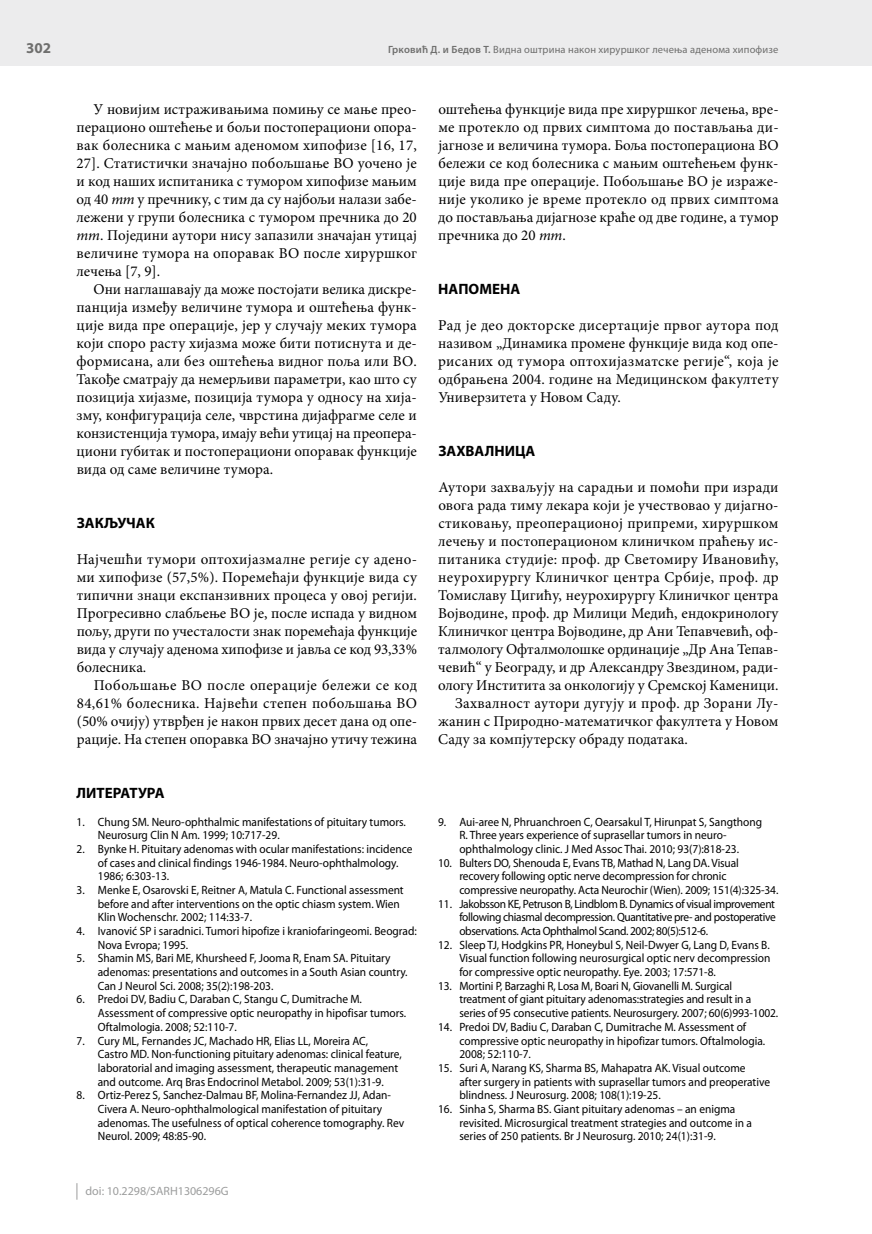
<style>
.page{position:relative;width:872px;height:1234px;background:#fff}
.page>*{position:absolute;margin:0;border:0;box-sizing:border-box;transform-origin:0 0}
.t1{font:15px/18px "Minion Pro";letter-spacing:.005em;color:#000;text-align:justify}
.t2{font:15px "Minion Pro";letter-spacing:.025em;color:#000}
.t3{font:700 15px "Myriad Pro";color:#000}
.t4{font:700 15px "Myriad Pro";color:#6f6f6e}
.t5{font:12px/13.6px "Myriad Pro";color:#000;scale:.95 1}
.t6{font:12px "Myriad Pro";color:#9c9d9d}
.t7{font:10.5px "Myriad Pro";letter-spacing:.015em;color:#6f6f6e}
.s1{font-weight:600}
.s2{font-style:italic}
</style>
<div class="page">
<div style="left:0;top:0;width:872px;height:66px;background:#ececed"></div>
<svg style="left:77px;top:1183px;width:1px;height:16px"></svg>
<p class="t4" style="left:26px;top:40px;width:26px">302</p>
<p class="t7" style="left:388px;top:44px;width:392px"><span class="s1">Грковић Д. и Бедов Т.</span> Видна оштрина након хируршког лечења аденома хипофизе</p>
<p class="t1" style="left:77px;top:100px;width:342px;text-indent:17px">У новијим истраживањима помињу се мање прео&shy;перационо оштећење и бољи постоперациони опора&shy;вак болесника с мањим аденомом хипофизе [16, 17, 27]. Статистички значајно побољшање ВО уочено је и код наших испитаника с тумором хипофизе мањим од 40 <span class="s2">mm</span> у пречнику, с тим да су најбољи налази забе&shy;лежени у групи болесника с тумором пречника до 20 <span class="s2">mm</span>. Поједини аутори нису запазили значајан утицај величине тумора на опоравак ВО после хируршког лечења [7, 9].</p>
<p class="t1" style="left:77px;top:280px;width:342px;text-indent:17px">Они наглашавају да може постојати велика дискре&shy;панција између величине тумора и оштећења функ&shy;ције вида пре операције, јер у случају меких тумора који споро расту хијазма може бити потиснута и де&shy;формисана, али без оштећења видног поља или ВО.<br>Такође сматрају да немерљиви параметри, као што су позиција хијазме, позиција тумора у односу на хија&shy;зму, конфигурација селе, чврстина дијафрагме селе и конзистенција тумора, имају већи утицај на преопера&shy;циони губитак и постоперациони опоравак функције вида од саме величине тумора.</p>
<p class="t3" style="left:77px;top:514px;width:80px">ЗАКЉУЧАК</p>
<p class="t1" style="left:77px;top:550px;width:342px">Најчешћи тумори оптохијазмалне регије су адено&shy;ми хипофизе (57,5%). Поремећаји функције вида су типични знаци експанзивних процеса у овој регији.<br>Прогресивно слабљење ВО је, после испада у видном пољу, други по учесталости знак поремећаја функције вида у случају аденома хипофизе и јавља се код 93,33% болесника.</p>
<p class="t1" style="left:77px;top:676px;width:342px;text-indent:17px">Побољшање ВО после операције бележи се код 84,61% болесника. Највећи степен побољшања ВО (50% очију) утврђен је након првих десет дана од опе&shy;рације. На степен опоравка ВО значајно утичу тежина</p>
<p class="t3" style="left:77px;top:784px;width:89px">ЛИТЕРАТУРА</p>
<p class="t5" style="left:98px;top:814px;width:326px;text-indent:-21px">1. Chung SM. Neuro-ophthalmic manifestations of pituitary tumors.<br>Neurosurg Clin N Am. 1999; 10:717-29.</p>
<p class="t5" style="left:98px;top:842px;width:333px;text-indent:-21px">2. Bynke H. Pituitary adenomas with ocular manifestations: incidence of cases and clinical findings 1946-1984. Neuro-ophthalmology.<br>1986; 6:303-13.</p>
<p class="t5" style="left:98px;top:883px;width:323px;text-indent:-21px">3. Menke E, Osarovski E, Reitner A, Matula C. Functional assessment before and after interventions on the optic chiasm system. Wien<br>Klin Wochenschr. 2002; 114:33-7.</p>
<p class="t5" style="left:98px;top:924px;width:337px;text-indent:-21px">4. Ivanović SP i saradnici. Tumori hipofize i kraniofaringeomi. Beograd:<br>Nova Evropa; 1995.</p>
<p class="t5" style="left:98px;top:951px;width:328px;text-indent:-21px">5. Shamin MS, Bari ME, Khursheed F, Jooma R, Enam SA. Pituitary adenomas: presentations and outcomes in a South Asian country.<br>Can J Neurol Sci. 2008; 35(2):198-203.</p>
<p class="t5" style="left:98px;top:992px;width:326px;text-indent:-21px">6. Predoi DV, Badiu C, Daraban C, Stangu C, Dumitrache M.<br>Assessment of compressive optic neuropathy in hipofisar tumors.<br>Oftalmologia. 2008; 52:110-7.</p>
<p class="t5" style="left:98px;top:1033px;width:321px;text-indent:-21px">7. Cury ML, Fernandes JC, Machado HR, Elias LL, Moreira AC,<br>Castro MD. Non-functioning pituitary adenomas: clinical feature, laboratorial and imaging assessment, therapeutic management and outcome. Arq Bras Endocrinol Metabol. 2009; 53(1):31-9.</p>
<p class="t5" style="left:98px;top:1088px;width:324px;text-indent:-21px">8. Ortiz-Perez S, Sanchez-Dalmau BF, Molina-Fernandez JJ, Adan-Civera A. Neuro-ophthalmological manifestation of pituitary adenomas. The usefulness of optical coherence tomography. Rev Neurol. 2009; 48:85-90.</p>
<p class="t6" style="left:86px;top:1184px;width:145px">doi: 10.2298/SARH1306296G</p>
<p class="t1" style="left:438px;top:100px;width:342px">оштећења функције вида пре хируршког лечења, вре&shy;ме протекло од првих симптома до постављања ди&shy;јагнозе и величина тумора. Боља постоперациона ВО бележи се код болесника с мањим оштећењем функ&shy;ције вида пре операције. Побољшање ВО је израже&shy;није уколико је време протекло од првих симптома до постављања дијагнозе краће од две године, а тумор пречника до 20 <span class="s2">mm</span>.</p>
<p class="t3" style="left:438px;top:280px;width:83px">НАПОМЕНА</p>
<p class="t1" style="left:438px;top:316px;width:342px">Рад је део докторске дисертације првог аутора под називом „Динамика промене функције вида код опе&shy;рисаних од тумора оптохијазматске регије“, која је одбрањена 2004. године на Медицинском факултету Универзитета у Новом Саду.</p>
<p class="t3" style="left:438px;top:442px;width:99px">ЗАХВАЛНИЦА</p>
<p class="t1" style="left:438px;top:478px;width:342px">Аутори захваљују на сарадњи и помоћи при изради</p>
<p class="t1" style="left:438px;top:496px;width:342px">овога рада тиму лекара који је учествовао у дијагно-</p>
<p class="t1" style="left:438px;top:514px;width:342px">стиковању, преоперационој припреми, хируршком</p>
<p class="t1" style="left:438px;top:532px;width:342px">лечењу и постоперационом клиничком праћењу ис-</p>
<p class="t1" style="left:438px;top:550px;width:342px">питаника студије: проф. др Светомиру Ивановићу,</p>
<p class="t2" style="left:438px;top:567px;width:342px">неурохирургу Клиничког центра Србије, проф. др</p>
<p class="t1" style="left:438px;top:586px;width:342px">Томиславу Цигићу, неурохирургу Клиничког центра</p>
<p class="t1" style="left:438px;top:604px;width:342px">Војводине, проф. др Милици Медић, ендокринологу</p>
<p class="t1" style="left:438px;top:622px;width:342px">Клиничког центра Војводине, др Ани Тепавчевић, оф-</p>
<p class="t1" style="left:438px;top:640px;width:342px">талмологу Офталмолошке ординације „Др Ана Тепав-</p>
<p class="t1" style="left:438px;top:658px;width:342px">чевић“ у Београду, и др Александру Звездином, ради-</p>
<p class="t1" style="left:438px;top:676px;width:342px">ологу Инститита за онкологију у Сремској Каменици.</p>
<p class="t1" style="left:455px;top:694px;width:325px">Захвалност аутори дугују и проф. др Зорани Лу-</p>
<p class="t1" style="left:438px;top:712px;width:342px">жанин с Природно-математичког факултета у Новом</p>
<p class="t1" style="left:438px;top:730px;width:251px">Саду за компјутерску обраду података.</p>
<p class="t5" style="left:459px;top:814px;width:320px;text-indent:-21px">9. Aui-aree N, Phruanchroen C, Oearsakul T, Hirunpat S, Sangthong<br>R. Three years experience of suprasellar tumors in neuro&shy;ophthalmology clinic. J Med Assoc Thai. 2010; 93(7):818-23.</p>
<p class="t5" style="left:459px;top:855px;width:337px;text-indent:-21px">10. Bulters DO, Shenouda E, Evans TB, Mathad N, Lang DA. Visual recovery following optic nerve decompression for chronic compressive neuropathy. Acta Neurochir (Wien). 2009; 151(4):325-34.</p>
<p class="t5" style="left:459px;top:896px;width:334px;text-align:justify;text-indent:-21px">11. Jakobsson KE, Petruson B, Lindblom B. Dynamics of visual improvement following chiasmal decompression. Quantitative pre- and postoperative observations. Acta Ophthalmol Scand. 2002; 80(5):512-6.</p>
<p class="t5" style="left:459px;top:937px;width:329px;text-align:justify;text-indent:-21px">12. Sleep TJ, Hodgkins PR, Honeybul S, Neil-Dwyer G, Lang D, Evans B.<br>Visual function following neurosurgical optic nerv decompression for compressive optic neuropathy. Eye. 2003; 17:571-8.</p>
<p class="t5" style="left:459px;top:978px;width:337px;text-indent:-21px">13. Mortini P, Barzaghi R, Losa M, Boari N, Giovanelli M. Surgical treatment of giant pituitary adenomas:strategies and result in a series of 95 consecutive patients. Neurosurgery. 2007; 60(6)993-1002.</p>
<p class="t5" style="left:459px;top:1019px;width:323px;text-indent:-21px">14. Predoi DV, Badiu C, Daraban C, Dumitrache M. Assessment of compressive optic neuropathy in hipofizar tumors. Oftalmologia.<br>2008; 52:110-7.</p>
<p class="t5" style="left:459px;top:1061px;width:328px;text-indent:-21px">15. Suri A, Narang KS, Sharma BS, Mahapatra AK. Visual outcome after surgery in patients with suprasellar tumors and preoperative blindness. J Neurosurg. 2008; 108(1):19-25.</p>
<p class="t5" style="left:459px;top:1102px;width:309px;text-indent:-21px">16. Sinha S, Sharma BS. Giant pituitary adenomas – an enigma revisited. Microsurgical treatment strategies and outcome in a series of 250 patients. Br J Neurosurg. 2010; 24(1):31-9.</p>
</div>
